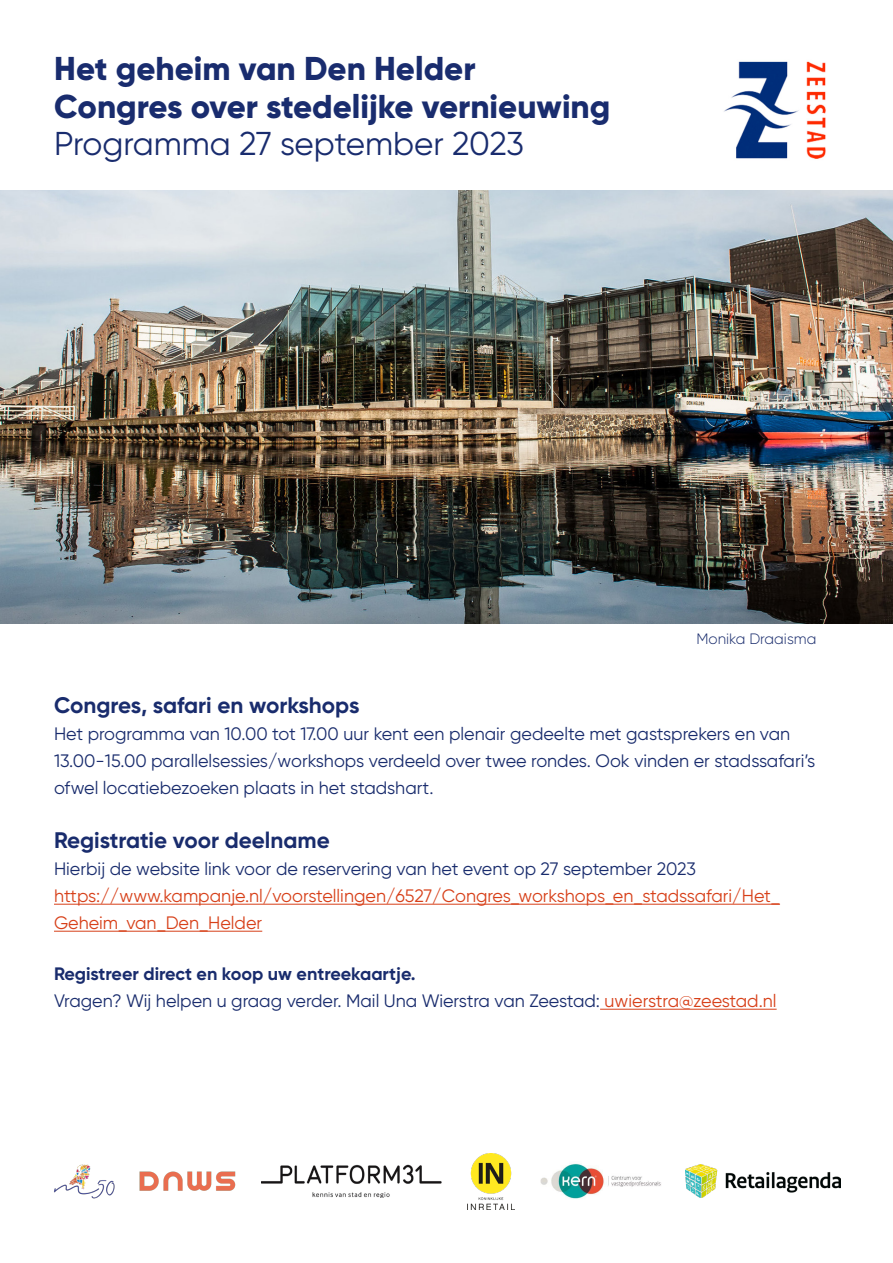
<style>
.page{position:relative;width:893px;height:1263px;background:#fff}
.page>*{position:absolute;margin:0;border:0;box-sizing:border-box;transform-origin:0 0}
.t1{font:800 33px/37.5px "Gilroy";color:#192c6e}
.t2{font:33px "Gilroy";letter-spacing:-.005em;color:#192c6e}
.t3{font:700 22.5px "Gilroy";color:#192c6d}
.t4{font:18px/27px "Gilroy";color:#192c6d}
.t5{font:18px/27px "Gilroy";color:#d74019}
.t6{font:700 18px "Gilroy";color:#192c6d}
.t7{font:300 15px "Gilroy";color:#182b6c}
.s1{color:#d74019}
</style>
<div class="page">
<hr style="left:54px;top:904px;width:726px;height:1px;background:#d74019">
<hr style="left:54px;top:931px;width:208px;height:1px;background:#d74019">
<hr style="left:600px;top:1009px;width:177px;height:1px;background:#d74019">
<img style="left:724px;top:61px;width:102px;height:98px">
<img style="left:0;top:190px;width:893px;height:433px">
<img style="left:54px;top:1164px;width:61px;height:35px">
<img style="left:139px;top:1171px;width:97px;height:20px">
<img style="left:261px;top:1165px;width:181px;height:33px">
<img style="left:470px;top:1153px;width:42px;height:56px">
<img style="left:541px;top:1164px;width:120px;height:35px">
<img style="left:686px;top:1165px;width:154px;height:33px">
<p class="t1" style="left:54px;top:50px;width:558px">Het geheim van Den Helder<br>Congres over stedelijke vernieuwing</p>
<p class="t2" style="left:54px;top:124px;width:472px">Programma 27 september 2023</p>
<p class="t7" style="left:696px;top:629px;width:121px">Monika Draaisma</p>
<p class="t3" style="left:54px;top:691px;width:307px">Congres, safari en workshops</p>
<p class="t4" style="left:54px;top:720px;width:763px">Het programma van 10.00 tot 17.00 uur kent een plenair gedeelte met gastsprekers en van<br>13.00-15.00 parallelsessies/workshops verdeeld over twee rondes. Ook vinden er stadssafari’s ofwel locatiebezoeken plaats in het stadshart.</p>
<p class="t3" style="left:54px;top:826px;width:277px">Registratie voor deelname</p>
<p class="t4" style="left:54px;top:855px;width:644px">Hierbij de website link voor de reservering van het event op 27 september 2023</p>
<p class="t5" style="left:54px;top:882px;width:727px">https://www.kampanje.nl/voorstellingen/6527/Congres_workshops_en_stadssafari/Het_<br>Geheim_van_Den_Helder</p>
<p class="t6" style="left:54px;top:963px;width:363px">Registreer direct en koop uw entreekaartje.</p>
<p class="t4" style="left:54px;top:987px;width:724px">Vragen? Wij helpen u graag verder. Mail Una Wierstra van Zeestad: <span class="s1">uwierstra@zeestad.nl</span></p>
</div>
